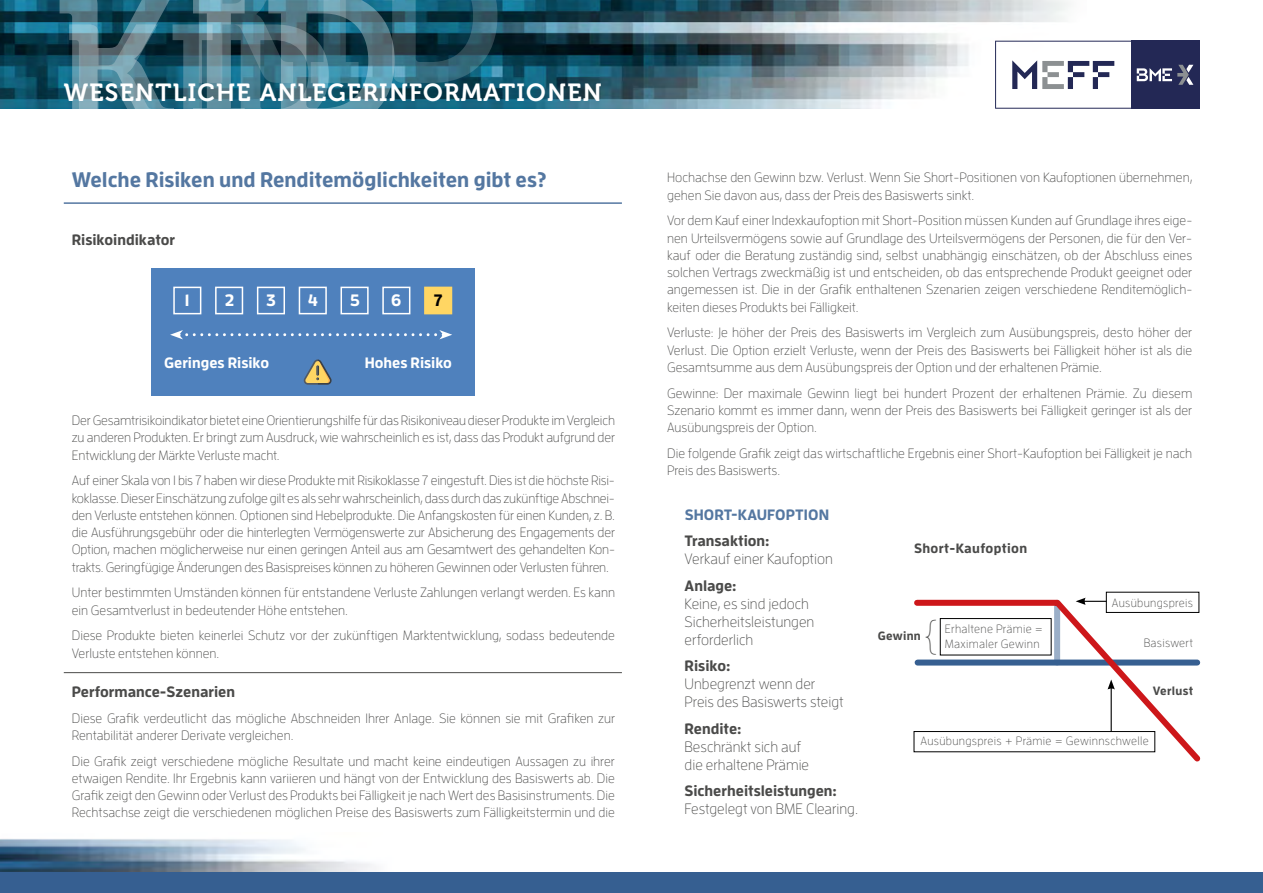
<style>
.page{position:relative;width:1263px;height:893px;background:#fff}
.page>*{position:absolute;margin:0;border:0;box-sizing:border-box;transform-origin:0 0}
.t1{font:100 40.8px "Enzo OT";color:#4a4a49}
.t2{font:24.6px "Museo 700";letter-spacing:.05em;color:#fff}
.t3{font:700 21px "Enzo OT";color:#5477a1}
.t4{font:700 16.5px "Enzo OT";color:#fff}
.t5{font:700 16.5px "Enzo OT";color:#000}
.t6{font:300 15px/18px "Enzo OT";color:#4a4a49}
.t7{font:700 15px "Enzo OT";color:#4a4a49}
.t8{font:700 15px "Enzo OT";color:#fff}
.t9{font:700 15px "Enzo OT";letter-spacing:.01em;color:#5477a1}
.t10{font:300 13.5px/17.2px "Enzo OT";color:#4a4a49;text-align:justify}
.t11{font:700 13.5px "Enzo OT";letter-spacing:.025em;color:#4a4a49}
.t12{font:300 12px/15px "Enzo OT";letter-spacing:.025em;color:#4a4a49}
.t13{font:700 12px "Enzo OT";letter-spacing:.025em;color:#4a4a49}
</style>
<div class="page">
<img style="left:0;top:0;width:1087px;height:109px">
<svg style="left:60px;top:0;width:437px;height:109px;background:#386b7c"></svg>
<div style="left:1131px;top:41px;width:68px;height:68px;background:#232855"></div>
<svg style="left:995px;top:41px;width:198px;height:68px"></svg>
<img style="left:0;top:839px;width:501px;height:34px">
<hr style="left:64px;top:202px;width:558px;height:2px;background:#5477a1">
<hr style="left:64px;top:672px;width:558px;height:1px;background:#4a4a49">
<div style="left:0;top:873px;width:1263px;height:20px;background:#365f91"></div>
<div style="left:151px;top:268px;width:323px;height:127px;background:#4f81bd"></div>
<div style="left:173px;top:287px;width:28px;height:27px;border:2px solid #fff"></div>
<div style="left:257px;top:287px;width:28px;height:27px;border:2px solid #fff"></div>
<div style="left:382px;top:287px;width:28px;height:27px;border:2px solid #fff"></div>
<div style="left:215px;top:287px;width:28px;height:27px;border:2px solid #fff"></div>
<div style="left:340px;top:287px;width:29px;height:27px;border:2px solid #fff"></div>
<div style="left:299px;top:287px;width:28px;height:27px;border:2px solid #fff"></div>
<div style="left:424px;top:287px;width:28px;height:27px;background:#ffd663"></div>
<svg style="left:170px;top:330px;width:282px;height:9px"></svg>
<svg style="left:304px;top:359px;width:28px;height:26px"></svg>
<svg style="left:913px;top:597px;width:288px;height:165px"></svg>
<hr style="left:1111px;top:687px;width:1px;height:45px;background:#000">
<svg style="left:1107px;top:679px;width:8px;height:10px"></svg>
<svg style="left:1076px;top:598px;width:30px;height:7px"></svg>
<div style="left:914px;top:731px;width:241px;height:21px;border:1px solid #000"></div>
<div style="left:1106px;top:592px;width:93px;height:21px;border:1px solid #000"></div>
<div style="left:940px;top:618px;width:111px;height:37px;border:1px solid #000"></div>
<h2 class="t2" style="left:64px;top:79px;width:539px">WESENTLICHE ANLEGERINFORMATIONEN</h2>
<h3 class="t3" style="left:72px;top:167px;width:476px">Welche Risiken und Renditemöglichkeiten gibt es?</h3>
<p class="t7" style="left:72px;top:230px;width:105px">Risikoindikator</p>
<p class="t4" style="left:185px;top:290px;width:6px">1</p>
<p class="t4" style="left:225px;top:290px;width:11px">2</p>
<p class="t4" style="left:266px;top:290px;width:11px">3</p>
<p class="t4" style="left:308px;top:290px;width:12px">4</p>
<p class="t4" style="left:350px;top:290px;width:11px">5</p>
<p class="t4" style="left:391px;top:290px;width:12px">6</p>
<p class="t5" style="left:434px;top:290px;width:10px">7</p>
<p class="t8" style="left:164px;top:353px;width:107px">Geringes Risiko</p>
<p class="t8" style="left:365px;top:353px;width:89px">Hohes Risiko</p>
<p class="t10" style="left:72px;top:411px;width:545px">Der Gesamtrisikoindikator bietet eine Orientierungshilfe für das Risikoniveau dieser Produkte im Vergleich zu anderen Produkten. Er bringt zum Ausdruck, wie wahrscheinlich es ist, dass das Produkt aufgrund der Entwicklung der Märkte Verluste macht.</p>
<p class="t10" style="left:72px;top:472px;width:545px">Auf einer Skala von 1 bis 7 haben wir diese Produkte mit Risikoklasse 7 eingestuft. Dies ist die höchste Risi&shy;koklasse. Dieser Einschätzung zufolge gilt es als sehr wahrscheinlich, dass durch das zukünftige Abschnei&shy;den Verluste entstehen können. Optionen sind Hebelprodukte. Die Anfangskosten für einen Kunden, z. B. die Ausführungsgebühr oder die hinterlegten Vermögenswerte zur Absicherung des Engagements der Option, machen möglicherweise nur einen geringen Anteil aus am Gesamtwert des gehandelten Kon&shy;trakts. Geringfügige Änderungen des Basispreises können zu höheren Gewinnen oder Verlusten führen.</p>
<p class="t10" style="left:72px;top:584px;width:545px">Unter bestimmten Umständen können für entstandene Verluste Zahlungen verlangt werden. Es kann ein Gesamtverlust in bedeutender Höhe entstehen.</p>
<p class="t10" style="left:72px;top:627px;width:545px">Diese Produkte bieten keinerlei Schutz vor der zukünftigen Marktentwicklung, sodass bedeutende<br>Verluste entstehen können.</p>
<p class="t7" style="left:72px;top:682px;width:165px">Performance-Szenarien</p>
<p class="t10" style="left:72px;top:709px;width:545px">Diese Grafik verdeutlicht das mögliche Abschneiden Ihrer Anlage. Sie können sie mit Grafiken zur<br>Rentabilität anderer Derivate vergleichen.</p>
<p class="t10" style="left:72px;top:752px;width:545px">Die Grafik zeigt verschiedene mögliche Resultate und macht keine eindeutigen Aussagen zu ihrer etwaigen Rendite. Ihr Ergebnis kann variieren und hängt von der Entwicklung des Basiswerts ab. Die Grafik zeigt den Gewinn oder Verlust des Produkts bei Fälligkeit je nach Wert des Basisinstruments. Die Rechtsachse zeigt die verschiedenen möglichen Preise des Basiswerts zum Fälligkeitstermin und die</p>
<p class="t10" style="left:667px;top:169px;width:527px">Hochachse den Gewinn bzw. Verlust. Wenn Sie Short-Positionen von Kaufoptionen übernehmen, gehen Sie davon aus, dass der Preis des Basiswerts sinkt.</p>
<p class="t10" style="left:667px;top:212px;width:527px">Vor dem Kauf einer Indexkaufoption mit Short-Position müssen Kunden auf Grundlage ihres eige&shy;nen Urteilsvermögens sowie auf Grundlage des Urteilsvermögens der Personen, die für den Ver&shy;kauf oder die Beratung zuständig sind, selbst unabhängig einschätzen, ob der Abschluss eines solchen Vertrags zweckmäßig ist und entscheiden, ob das entsprechende Produkt geeignet oder angemessen ist. Die in der Grafik enthaltenen Szenarien zeigen verschiedene Renditemöglich&shy;keiten dieses Produkts bei Fälligkeit.</p>
<p class="t10" style="left:667px;top:324px;width:527px">Verluste: Je höher der Preis des Basiswerts im Vergleich zum Ausübungspreis, desto höher der Verlust. Die Option erzielt Verluste, wenn der Preis des Basiswerts bei Fälligkeit höher ist als die Gesamtsumme aus dem Ausübungspreis der Option und der erhaltenen Prämie.</p>
<p class="t10" style="left:667px;top:384px;width:527px">Gewinne: Der maximale Gewinn liegt bei hundert Prozent der erhaltenen Prämie. Zu diesem Szenario kommt es immer dann, wenn der Preis des Basiswerts bei Fälligkeit geringer ist als der Ausübungspreis der Option.</p>
<p class="t10" style="left:667px;top:444px;width:527px">Die folgende Grafik zeigt das wirtschaftliche Ergebnis einer Short-Kaufoption bei Fälligkeit je nach<br>Preis des Basiswerts.</p>
<p class="t9" style="left:685px;top:505px;width:146px">SHORT-KAUFOPTION</p>
<p class="t7" style="left:685px;top:531px;width:87px">Transaktion:</p>
<p class="t6" style="left:685px;top:550px;width:150px">Verkauf einer Kaufoption</p>
<p class="t7" style="left:685px;top:576px;width:54px">Anlage:</p>
<p class="t6" style="left:685px;top:594px;width:131px">Keine, es sind jedoch<br>Sicherheitsleistungen erforderlich</p>
<p class="t7" style="left:685px;top:656px;width:47px">Risiko:</p>
<p class="t6" style="left:685px;top:675px;width:161px">Unbegrenzt wenn der<br>Preis des Basiswerts steigt</p>
<p class="t7" style="left:685px;top:719px;width:58px">Rendite:</p>
<p class="t6" style="left:685px;top:737px;width:126px">Beschränkt sich auf die erhaltene Prämie</p>
<p class="t7" style="left:685px;top:781px;width:154px">Sicherheitsleistungen:</p>
<p class="t6" style="left:685px;top:800px;width:175px">Festgelegt von BME Clearing.</p>
<p class="t11" style="left:914px;top:539px;width:115px">Short-Kaufoption</p>
<p class="t12" style="left:1112px;top:595px;width:83px">Ausübungspreis</p>
<h1 class="t1" style="left:924px;top:610px;width:16px">{</h1>
<p class="t12" style="left:945px;top:621px;width:100px">Erhaltene Prämie =<br>Maximaler Gewinn</p>
<p class="t13" style="left:878px;top:628px;width:45px">Gewinn</p>
<p class="t12" style="left:1144px;top:635px;width:51px">Basiswert</p>
<p class="t13" style="left:1153px;top:683px;width:42px">Verlust</p>
<p class="t12" style="left:920px;top:733px;width:230px">Ausübungspreis + Prämie = Gewinnschwelle</p>
</div>
